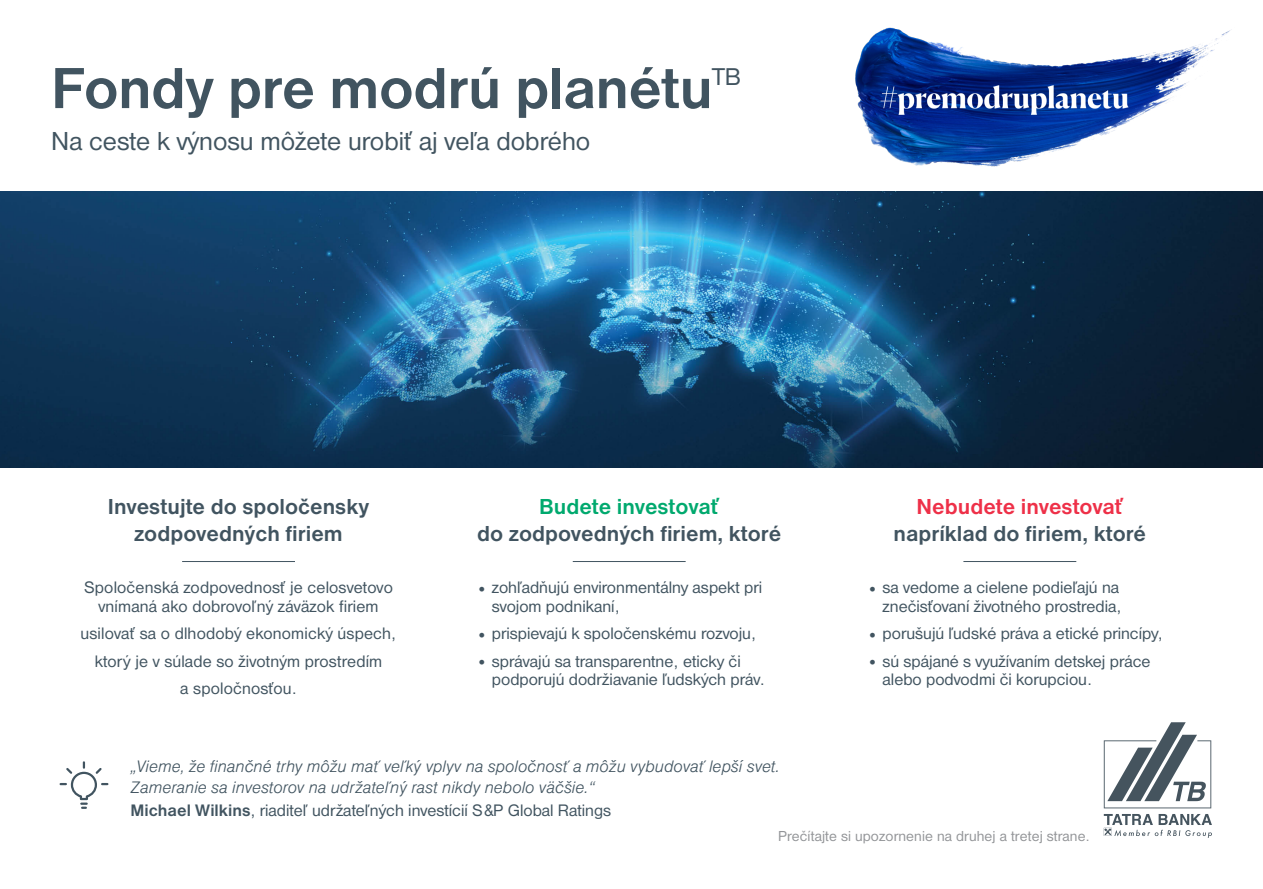
<style>
.page{position:relative;width:1263px;height:889px;background:#fff}
.page>*{position:absolute;margin:0;border:0;box-sizing:border-box;transform-origin:0 0}
.t1{font:700 60px "Nimbus Sans DOT";letter-spacing:-.01em;color:#415460}
.t2{font:27px "Nimbus Sans DOT";color:#415460}
.t3{font:25.2px "Nimbus Sans DOT";color:#415460}
.t4{font:700 22.5px/27px "Nimbus Sans DOT";color:#415460;text-align:center}
.t5{font:700 22.5px "Nimbus Sans DOT";color:#ee3048}
.t6{font:700 22.5px "Nimbus Sans DOT";color:#00a96e}
.t7{font:17.25px/18.8px "Nimbus Sans DOT";color:#415460}
.t8{font:17.25px/20.7px "Nimbus Sans DOT Ligh Ital";color:#415460}
.t9{font:15px "Nimbus Sans DOT";letter-spacing:.01em;color:#939598}
.s1{font-weight:700}
</style>
<div class="page">
<svg style="left:1104px;top:722px;width:107px;height:86px"></svg>
<svg style="left:1104px;top:814px;width:108px;height:24px"></svg>
<img style="left:0;top:191px;width:1263px;height:277px">
<svg style="left:59px;top:761px;width:50px;height:48px"></svg>
<hr style="left:963px;top:561px;width:113px;height:1px;background:#415460">
<hr style="left:573px;top:561px;width:113px;height:1px;background:#415460">
<hr style="left:182px;top:561px;width:113px;height:1px;background:#415460">
<img style="left:855px;top:27px;width:377px;height:140px">
<h1 class="t1" style="left:51px;top:54px;width:663px">Fondy pre modrú planétu</h1>
<h3 class="t3" style="left:712px;top:62px;width:30px">TB</h3>
<h2 class="t2" style="left:51px;top:126px;width:541px">Na ceste k výnosu môžete urobiť aj veľa dobrého</h2>
<h3 class="t4" style="left:108px;top:493px;width:263px">Investujte do spoločensky zodpovedných firiem</h3>
<p class="t7" style="left:84px;top:578px;width:310px;text-align:center">Spoločenská zodpovednosť je celosvetovo vnímaná ako dobrovoľný záväzok firiem</p>
<p class="t7" style="left:81px;top:620px;width:317px;line-height:27.5px;text-align:center">usilovať sa o dlhodobý ekonomický úspech, ktorý je v súlade so životným prostredím<br>a spoločnosťou.</p>
<h3 class="t6" style="left:539px;top:494px;width:181px">Budete investovať</h3>
<h3 class="t4" style="left:477px;top:520px;width:305px">do zodpovedných firiem, ktoré</h3>
<p class="t7" style="left:492px;top:578px;width:272px;text-indent:-16px">• zohľadňujú environmentálny aspekt pri svojom podnikaní,</p>
<p class="t7" style="left:476px;top:624px;width:282px">• prispievajú k spoločenskému rozvoju,</p>
<p class="t7" style="left:492px;top:651px;width:274px;text-indent:-16px">• správajú sa transparentne, eticky či podporujú dodržiavanie ľudských práv.</p>
<p class="t8" style="left:130px;top:756px;width:651px">„Vieme, že finančné trhy môžu mať veľký vplyv na spoločnosť a môžu vybudovať lepší svet.<br>Zameranie sa investorov na udržateľný rast nikdy nebolo väčšie.“</p>
<p class="t7" style="left:130px;top:801px;width:482px"><span class="s1">Michael Wilkins</span>, riaditeľ udržateľných investícií S&amp;P Global Ratings</p>
<h3 class="t5" style="left:916px;top:494px;width:208px">Nebudete investovať</h3>
<h3 class="t4" style="left:893px;top:520px;width:254px">napríklad do firiem, ktoré</h3>
<p class="t7" style="left:867px;top:578px;width:256px;text-align:right">• sa vedome a cielene podieľajú na znečisťovaní životného prostredia,</p>
<p class="t7" style="left:867px;top:624px;width:298px">• porušujú ľudské práva a etické princípy,</p>
<p class="t7" style="left:882px;top:651px;width:269px;text-indent:-16px">• sú spájané s využívaním detskej práce alebo podvodmi či korupciou.</p>
<p class="t9" style="left:778px;top:827px;width:313px">Prečítajte si upozornenie na druhej a tretej strane.</p>
</div>
